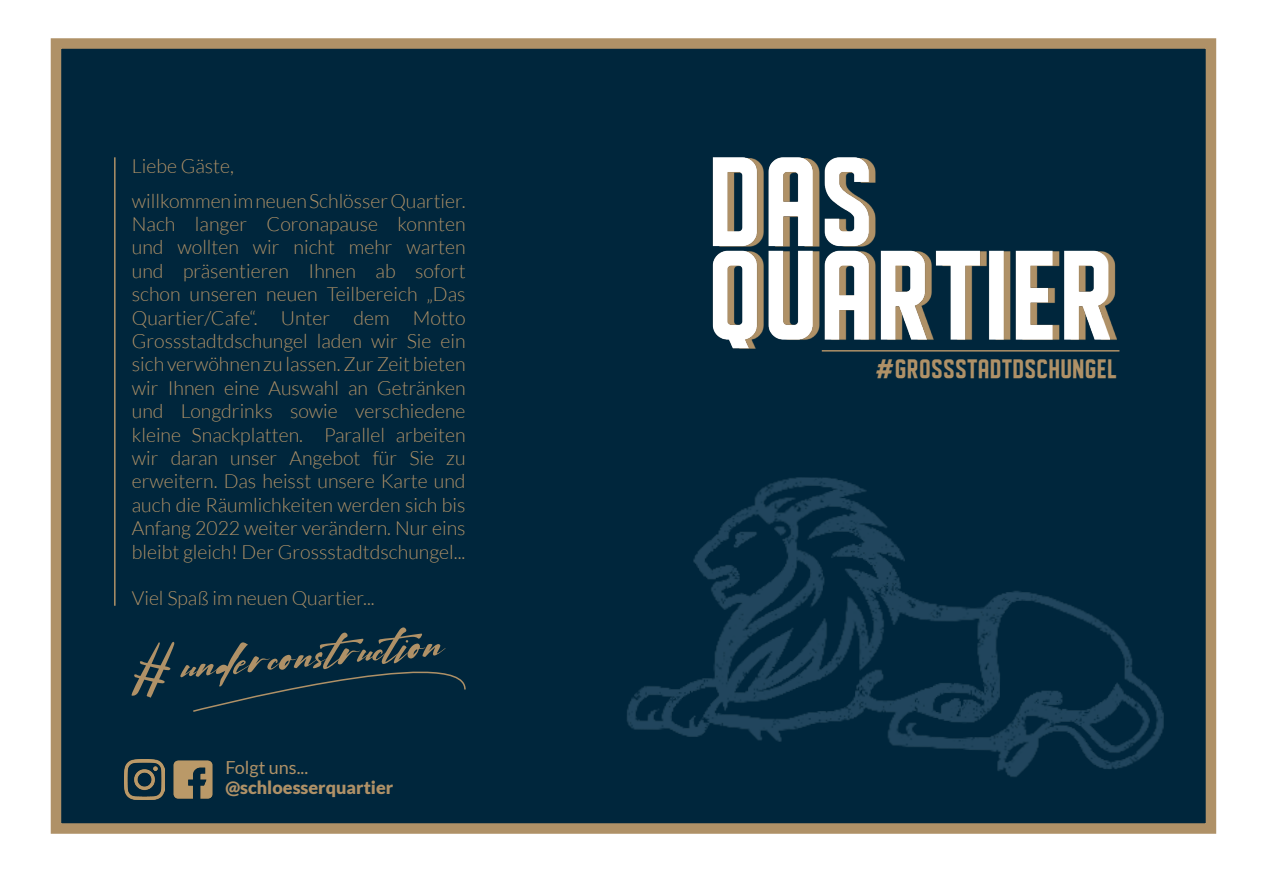
<style>
.page{position:relative;width:1263px;height:893px;background:#fff}
.page>*{position:absolute;margin:0;border:0;box-sizing:border-box;transform-origin:0 0}
.t1{font:57px "Signatrue";color:#af9167}
.t2{font:31.5px "DISPLAYED";letter-spacing:-.12em;color:#af9167}
.t3{font:300 19.5px/23.4px "Lato";color:#af9167}
.t4{font:900 18px "Lato";color:#af9167}
.t5{font:18px "Lato";color:#af9167}
</style>
<div class="page">
<div style="left:51px;top:38px;width:1165px;height:796px;background:#00263c;border:10px solid #af9167"></div>
<img style="left:627px;top:477px;width:537px;height:300px">
<img style="left:712px;top:157px;width:405px;height:195px">
<hr style="left:822px;top:350px;width:297px;height:2px;background:#af9167">
<svg style="left:193px;top:671px;width:273px;height:41px"></svg>
<hr style="left:114px;top:157px;width:2px;height:449px;background:#af9167">
<img style="left:124px;top:759px;width:41px;height:40px">
<img style="left:173px;top:760px;width:40px;height:39px">
<p class="t3" style="left:132px;top:149px;width:335px;line-height:34.5px">Liebe Gäste,<br>willkommen im neuen Schlösser Quartier.</p>
<p class="t3" style="left:132px;top:212px;width:335px;text-align:justify">Nach langer Coronapause konnten und wollten wir nicht mehr warten und präsentieren Ihnen ab sofort schon unseren neuen Teilbereich „Das Quartier/Cafe“. Unter dem Motto Grossstadtdschungel laden wir Sie ein sich verwöhnen zu lassen. Zur Zeit bieten wir Ihnen eine Auswahl an Getränken und Longdrinks sowie verschiedene kleine Snackplatten. Parallel arbeiten wir daran unser Angebot für Sie zu erweitern. Das heisst unsere Karte und auch die Räumlichkeiten werden sich bis Anfang 2022 weiter verändern. Nur eins bleibt gleich! Der Grossstadtdschungel...</p>
<p class="t3" style="left:132px;top:587px;width:244px">Viel Spaß im neuen Quartier...</p>
<h1 class="t1" style="left:123px;top:642px;width:321px;rotate:-5deg">#underconstruction</h1>
<p class="t5" style="left:225px;top:757px;width:84px">Folgt uns...</p>
<p class="t4" style="left:225px;top:777px;width:169px">@schloesserquartier</p>
<h2 class="t2" style="left:873px;top:350px;width:248px">#GROSSSTADTDSCHUNGEL</h2>
</div>
